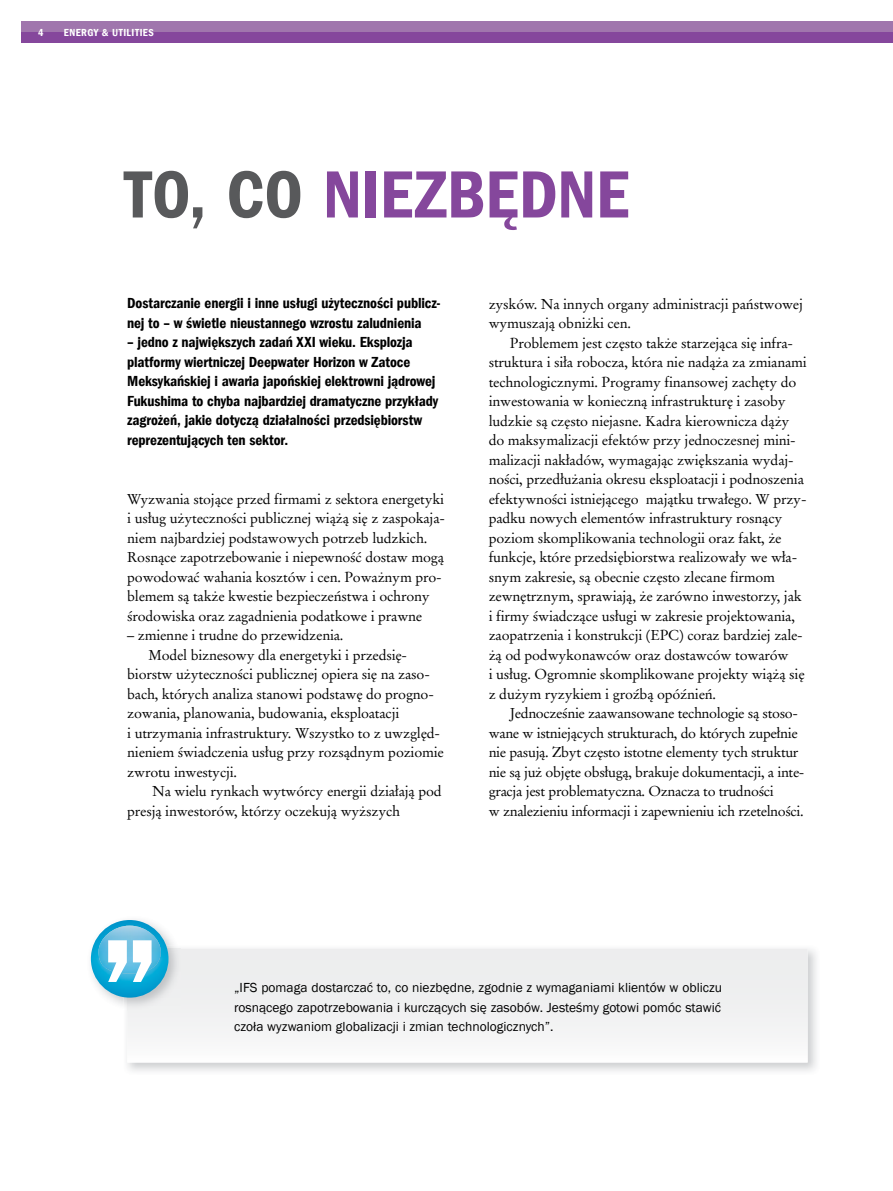
<style>
.page{position:relative;width:893px;height:1191px;background:#fff}
.page>*{position:absolute;margin:0;border:0;box-sizing:border-box;transform-origin:0 0}
.t1{font:69px "Franklin Gothic LT Com Dm Cn";color:#85479c}
.t2{font:15px/19.5px "Franklin Gothic LT Com Dm Cn";letter-spacing:-.01em;color:#000}
.t3{font:14.25px/19.5px "Stempel Garamond LT Com";letter-spacing:-.015em;color:#000}
.t4{font:13.5px/19.5px "Franklin Gothic";color:#000;text-align:justify}
.t5{font:10.5px "Franklin Gothic LT Com Dm Cn";letter-spacing:.055em;color:#fff}
.s1{color:#58595b}
</style>
<div class="page">
<div style="left:21px;top:21px;width:872px;height:11px;background:#a076ad"></div>
<div style="left:21px;top:32px;width:872px;height:11px;background:#85479c"></div>
<svg style="left:127px;top:948px;width:681px;height:114px"></svg>
<img style="left:90px;top:937px;width:83px;height:68px">
<img style="left:124px;top:945px;width:57px;height:65px">
<img style="left:127px;top:948px;width:54px;height:62px">
<img style="left:91px;top:920px;width:77px;height:77px">
<img style="left:99px;top:925px;width:62px;height:48px">
<svg style="left:108px;top:940px;width:60px;height:57px"></svg>
<p class="t5" style="left:38px;top:26px;width:7px">4</p>
<p class="t5" style="left:64px;top:26px;width:92px">ENERGY &amp; UTILITIES</p>
<h1 class="t1" style="left:124px;top:155px;width:506px"><span class="s1">TO, CO</span> NIEZBĘDNE</h1>
<p class="t2" style="left:127px;top:293px;width:315px">Dostarczanie energii i inne usługi użyteczności publicz&shy;nej to – w świetle nieustannego wzrostu zaludnienia</p>
<p class="t2" style="left:127px;top:332px;width:312px">– jedno z największych zadań XXI wieku. Eksplozja platformy wiertniczej Deepwater Horizon w Zatoce Meksykańskiej i awaria japońskiej elektrowni jądrowej Fukushima to chyba najbardziej dramatyczne przykłady zagrożeń, jakie dotyczą działalności przedsiębiorstw reprezentujących ten sektor.</p>
<p class="t3" style="left:127px;top:489px;width:319px">Wyzwania stojące przed firmami z sektora energetyki i usług użyteczności publicznej wiążą się z zaspokaja&shy;niem najbardziej podstawowych potrzeb ludzkich.<br>Rosnące zapotrzebowanie i niepewność dostaw mogą powodować wahania kosztów i cen. Poważnym pro&shy;blemem są także kwestie bezpieczeństwa i ochrony środowiska oraz zagadnienia podatkowe i prawne</p>
<p class="t3" style="left:127px;top:625px;width:218px">– zmienne i trudne do przewidzenia.</p>
<p class="t3" style="left:149px;top:645px;width:260px">Model biznesowy dla energetyki i przedsię-</p>
<p class="t3" style="left:127px;top:664px;width:304px">biorstw użyteczności publicznej opiera się na zaso-</p>
<p class="t3" style="left:127px;top:684px;width:308px">bach, których analiza stanowi podstawę do progno-</p>
<p class="t3" style="left:127px;top:703px;width:274px">zowania, planowania, budowania, eksploatacji</p>
<p class="t3" style="left:127px;top:723px;width:314px">i utrzymania infrastruktury. Wszystko to z uwzględ-</p>
<p class="t3" style="left:127px;top:742px;width:318px">nieniem świadczenia usług przy rozsądnym poziomie</p>
<p class="t3" style="left:127px;top:762px;width:111px">zwrotu inwestycji.</p>
<p class="t3" style="left:152px;top:781px;width:291px">Na wielu rynkach wytwórcy energii działają pod</p>
<p class="t3" style="left:127px;top:801px;width:274px">presją inwestorów, którzy oczekują wyższych</p>
<p class="t3" style="left:489px;top:294px;width:316px">zysków. Na innych organy administracji państwowej wymuszają obniżki cen.</p>
<p class="t3" style="left:489px;top:333px;width:320px;text-indent:21px">Problemem jest często także starzejąca się infra&shy;struktura i siła robocza, która nie nadąża za zmianami technologicznymi. Programy finansowej zachęty do inwestowania w konieczną infrastrukturę i zasoby ludzkie są często niejasne. Kadra kierownicza dąży do maksymalizacji efektów przy jednoczesnej mini&shy;malizacji nakładów, wymagając zwiększania wydaj&shy;ności, przedłużania okresu eksploatacji i podnoszenia efektywności istniejącego majątku trwałego. W przy&shy;padku nowych elementów infrastruktury rosnący poziom skomplikowania technologii oraz fakt, że funkcje, które przedsiębiorstwa realizowały we wła&shy;snym zakresie, są obecnie często zlecane firmom zewnętrznym, sprawiają, że zarówno inwestorzy, jak i firmy świadczące usługi w zakresie projektowania, zaopatrzenia i konstrukcji (EPC) coraz bardziej zale&shy;żą od podwykonawców oraz dostawców towarów<br>i usług. Ogromnie skomplikowane projekty wiążą się z dużym ryzykiem i groźbą opóźnień.</p>
<p class="t3" style="left:489px;top:703px;width:317px;text-indent:21px">Jednocześnie zaawansowane technologie są stoso&shy;wane w istniejących strukturach, do których zupełnie nie pasują. Zbyt często istotne elementy tych struktur nie są już objęte obsługą, brakuje dokumentacji, a inte&shy;gracja jest problematyczna. Oznacza to trudności<br>w znalezieniu informacji i zapewnieniu ich rzetelności.</p>
<p class="t4" style="left:234px;top:978px;width:490px">„IFS pomaga dostarczać to, co niezbędne, zgodnie z wymaganiami klientów w obliczu rosnącego zapotrzebowania i kurczących się zasobów. Jesteśmy gotowi pomóc stawić czoła wyzwaniom globalizacji i zmian technologicznych”.</p>
</div>
